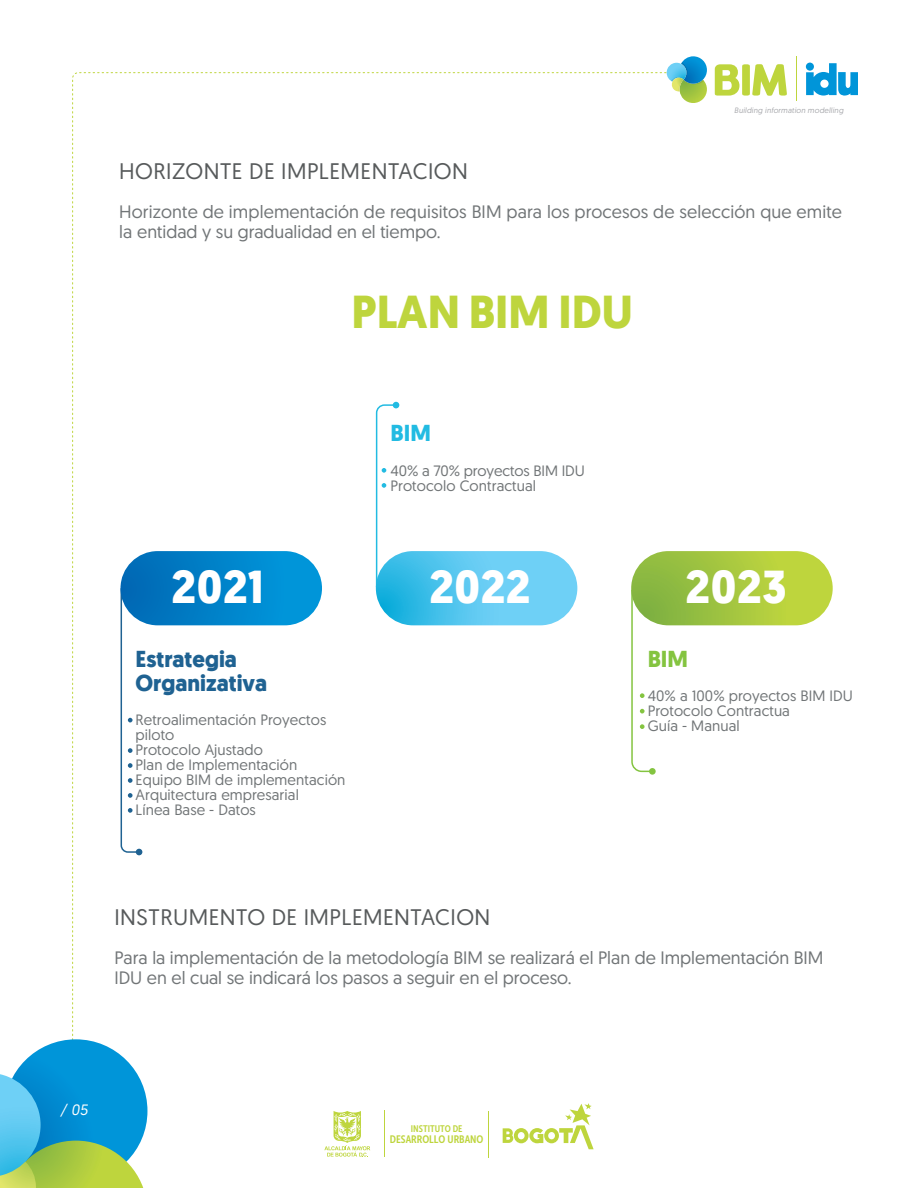
<style>
.page{position:relative;width:918px;height:1188px;background:#fff}
.page>*{position:absolute;margin:0;border:0;box-sizing:border-box;transform-origin:0 0}
.t1{font:59.55px "Tcho";color:#bed53d}
.t2{font:700 45px "Geomanist";color:#fff}
.t3{font:700 45px "Geomanist";color:#bed53d}
.t4{font:22.5px "Geomanist";letter-spacing:.02em;color:#575a5b}
.t5{font:700 22.5px/24px "Geomanist";color:#1f6292}
.t6{font:700 22.5px "Geomanist";color:#22bbe2}
.t7{font:700 22.5px "Geomanist";color:#84c440}
.t8{font:18px/19.5px "Geomanist";color:#717577}
.t9{font:15px/15px "Geomanist";letter-spacing:.01em;color:#717577}
.t10{font:italic 15px "Geomanist";color:#fff}
.t11{font:10.8px "Museo Sans Cond 700";color:#bed53d}
.t12{font:9.45px "Museo Sans Cond 700";color:#bed53d}
.t13{font:italic 7.8px "Geomanist";letter-spacing:.02em;color:#a8a9ad}
</style>
<div class="page">
<div style="left:4px;top:1039px;width:143px;height:144px;background:#0095d9;border-radius:72px"></div>
<svg style="left:0;top:1074px;width:143px;height:114px"></svg>
<svg style="left:324px;top:1111px;width:46px;height:46px"></svg>
<svg style="left:503px;top:1103px;width:91px;height:46px"></svg>
<hr style="left:488px;top:1112px;width:1px;height:46px;background:#bed53d">
<hr style="left:384px;top:1111px;width:1px;height:46px;background:#bed53d">
<svg style="left:806px;top:63px;width:52px;height:33px"></svg>
<div style="left:806px;top:63px;width:8px;height:8px;background:#0095d9;border-radius:50%"></div>
<hr style="left:796px;top:56px;width:1px;height:45px;background:#bed53d">
<svg style="left:667px;top:56px;width:40px;height:47px"></svg>
<svg style="left:649px;top:768px;width:7px;height:7px"></svg>
<svg style="left:375px;top:402px;width:24px;height:187px"></svg>
<svg style="left:120px;top:587px;width:22px;height:268px"></svg>
<svg style="left:631px;top:594px;width:23px;height:179px"></svg>
<div style="left:121px;top:551px;width:201px;height:74px;background:linear-gradient(to right,#0068b4,#019cdf);border-radius:37px"></div>
<svg style="left:376px;top:551px;width:201px;height:74px;background:#57c7ef"></svg>
<div style="left:631px;top:551px;width:202px;height:74px;background:linear-gradient(to right,#83b443,#c8db3f);border-radius:37px"></div>
<h1 class="t1" style="left:713px;top:50px;width:76px">BIM</h1>
<p class="t13" style="left:734px;top:105px;width:111px">Building information modelling</p>
<p class="t4" style="left:119px;top:157px;width:350px">HORIZONTE DE IMPLEMENTACION</p>
<p class="t8" style="left:119px;top:202px;width:724px">Horizonte de implementación de requisitos BIM para los procesos de selección que emite la entidad y su gradualidad en el tiempo.</p>
<h2 class="t3" style="left:352px;top:282px;width:283px">PLAN BIM IDU</h2>
<p class="t6" style="left:391px;top:418px;width:42px">BIM</p>
<p class="t9" style="left:391px;top:463px;width:196px">40% a 70% proyectos BIM IDU<br>Protocolo Contractual</p>
<h2 class="t2" style="left:171px;top:557px;width:94px">2021</h2>
<h2 class="t2" style="left:429px;top:557px;width:103px">2022</h2>
<h2 class="t2" style="left:685px;top:557px;width:103px">2023</h2>
<p class="t5" style="left:136px;top:647px;width:133px">Estrategia<br>Organizativa</p>
<p class="t9" style="left:136px;top:712px;width:212px">Retroalimentación Proyectos piloto<br>Protocolo Ajustado<br>Plan de Implementación<br>Equipo BIM de implementación<br>Arquitectura empresarial<br>Línea Base - Datos</p>
<p class="t7" style="left:648px;top:644px;width:42px">BIM</p>
<p class="t9" style="left:648px;top:688px;width:207px">40% a 100% proyectos BIM IDU<br>Protocolo Contractua<br>Guía - Manual</p>
<p class="t4" style="left:114px;top:903px;width:377px">INSTRUMENTO DE IMPLEMENTACION</p>
<p class="t8" style="left:114px;top:948px;width:711px">Para la implementación de la metodología BIM se realizará el Plan de Implementación BIM<br>IDU en el cual se indicará los pasos a seguir en el proceso.</p>
<p class="t10" style="left:60px;top:1100px;width:29px">/ 05</p>
<p class="t12" style="left:411px;top:1124px;width:53px">INSTITUTO DE</p>
<p class="t11" style="left:390px;top:1133px;width:95px">DESARROLLO URBANO</p>
</div>
